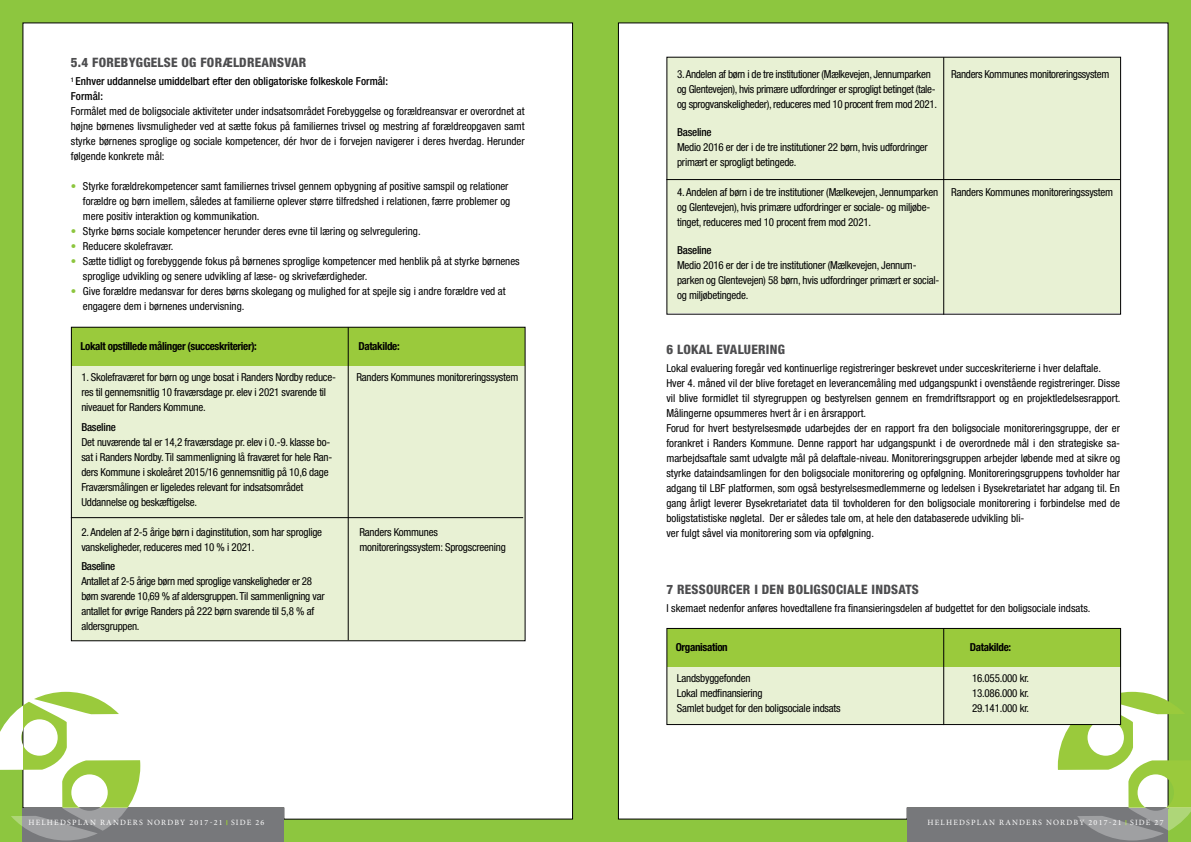
<style>
.page{position:relative;width:1191px;height:842px;background:#8dc63f}
.page>*{position:absolute;margin:0;border:0;box-sizing:border-box;transform-origin:0 0}
.t1{font:800 condensed 13px "Helvetica Neue";letter-spacing:.02em;color:#4d4d4f}
.t2{font:condensed 11px/15px "Helvetica Neue";letter-spacing:-.02em;color:#000;text-align:justify}
.t3{font:condensed 11px "Helvetica Neue";color:#000}
.t4{font:700 condensed 11px "Helvetica Neue";letter-spacing:-.03em;color:#000}
.t5{font:500 condensed 11px "Helvetica Neue";color:#000}
.t6{font:500 condensed 11px "Helvetica Neue";letter-spacing:-.02em;color:#000}
.t7{font:500 condensed 11px "Helvetica Neue";letter-spacing:-.03em;color:#000}
.t8{font:8px "Minion Pro";letter-spacing:.15em;color:#fff}
.s1{color:#8dc63f}
</style>
<div class="page">
<div style="left:22px;top:22px;width:551px;height:798px;background:#fff"></div>
<div style="left:618px;top:22px;width:550px;height:798px;background:#fff"></div>
<div style="left:23px;top:808px;width:261px;height:34px;background:#77787b"></div>
<div style="left:907px;top:808px;width:261px;height:34px;background:#77787b"></div>
<svg style="left:0;top:692px;width:140px;height:148px"></svg>
<svg style="left:1057px;top:692px;width:134px;height:148px"></svg>
<div style="left:71px;top:365px;width:454px;height:276px;background:#e8f1d4"></div>
<div style="left:71px;top:327px;width:454px;height:39px;background:#9aca3c"></div>
<div style="left:71px;top:327px;width:454px;height:314px;border:1px solid #000"></div>
<hr style="left:348px;top:327px;width:1px;height:313px;background:#000">
<hr style="left:71px;top:517px;width:452px;height:1px;background:#000">
<div style="left:667px;top:57px;width:453px;height:256px;background:#e8f1d4"></div>
<hr style="left:943px;top:57px;width:1px;height:258px;background:#000">
<hr style="left:666px;top:179px;width:454px;height:1px;background:#000">
<div style="left:667px;top:666px;width:453px;height:58px;background:#e8f1d4"></div>
<div style="left:667px;top:628px;width:453px;height:39px;background:#9aca3c"></div>
<div style="left:666px;top:628px;width:455px;height:97px;border:1px solid #000"></div>
<hr style="left:943px;top:628px;width:1px;height:97px;background:#000">
<p class="t1" style="left:71px;top:55px;width:237px">5.4 FOREBYGGELSE OG FORÆLDREANSVAR</p>
<p class="t5" style="left:71px;top:75px;width:319px"><sup>1</sup> Enhver uddannelse umiddelbart efter den obligatoriske folkeskole Formål:</p>
<p class="t5" style="left:71px;top:90px;width:34px">Formål:</p>
<p class="t2" style="left:71px;top:104px;width:455px">Formålet med de boligsociale aktiviteter under indsatsområdet Forebyggelse og forældreansvar er overordnet at højne børnenes livsmuligheder ved at sætte fokus på familiernes trivsel og mestring af forældreopgaven samt styrke børnenes sproglige og sociale kompetencer, dér hvor de i forvejen navigerer i deres hverdag. Herunder følgende konkrete mål:</p>
<p class="t3" style="left:71px;top:180px;width:439px"><span class="s1">•</span> Styrke forældrekompetencer samt familiernes trivsel gennem opbygning af positive samspil og relationer</p>
<p class="t3" style="left:83px;top:195px;width:429px">forældre og børn imellem, således at familierne oplever større tilfredshed i relationen, færre problemer og</p>
<p class="t3" style="left:83px;top:210px;width:178px">mere positiv interaktion og kommunikation.</p>
<p class="t3" style="left:71px;top:225px;width:351px"><span class="s1">•</span> Styrke børns sociale kompetencer herunder deres evne til læring og selvregulering.</p>
<p class="t3" style="left:71px;top:240px;width:104px"><span class="s1">•</span> Reducere skolefravær.</p>
<p class="t3" style="left:71px;top:255px;width:450px"><span class="s1">•</span> Sætte tidligt og forebyggende fokus på børnenes sproglige kompetencer med henblik på at styrke børnenes</p>
<p class="t3" style="left:83px;top:270px;width:286px">sproglige udvikling og senere udvikling af læse- og skrivefærdigheder.</p>
<p class="t3" style="left:71px;top:285px;width:436px"><span class="s1">•</span> Give forældre medansvar for deres børns skolegang og mulighed for at spejle sig i andre forældre ved at</p>
<p class="t3" style="left:83px;top:300px;width:163px">engagere dem i børnenes undervisning.</p>
<p class="t4" style="left:80px;top:340px;width:178px">Lokalt opstillede målinger (succeskriterier):</p>
<p class="t4" style="left:358px;top:340px;width:43px">Datakilde:</p>
<p class="t2" style="left:81px;top:369px;width:256px">1. Skolefraværet for børn og unge bosat i Randers Nordby reduce-</p>
<p class="t2" style="left:356px;top:369px;width:163px">Randers Kommunes monitoreringssystem</p>
<p class="t2" style="left:81px;top:384px;width:246px">res til gennemsnitlig 10 fraværsdage pr. elev i 2021 svarende til</p>
<p class="t2" style="left:81px;top:399px;width:126px">niveauet for Randers Kommune.</p>
<p class="t6" style="left:81px;top:420px;width:36px">Baseline</p>
<p class="t2" style="left:81px;top:434px;width:250px">Det nuværende tal er 14,2 fraværsdage pr. elev i 0.-9. klasse bo-</p>
<p class="t2" style="left:81px;top:449px;width:252px">sat i Randers Nordby. Til sammenligning lå fraværet for hele Ran-</p>
<p class="t2" style="left:81px;top:464px;width:249px">ders Kommune i skoleåret 2015/16 gennemsnitlig på 10,6 dage</p>
<p class="t2" style="left:81px;top:479px;width:223px">Fraværsmålingen er ligeledes relevant for indsatsområdet</p>
<p class="t2" style="left:81px;top:494px;width:117px">Uddannelse og beskæftigelse.</p>
<p class="t2" style="left:81px;top:524px;width:242px">2. Andelen af 2-5 årige børn i daginstitution, som har sproglige</p>
<p class="t2" style="left:359px;top:524px;width:80px">Randers Kommunes</p>
<p class="t2" style="left:81px;top:539px;width:175px">vanskeligheder, reduceres med 10 % i 2021.</p>
<p class="t2" style="left:359px;top:539px;width:148px">monitoreringssystem: Sprogscreening</p>
<p class="t7" style="left:81px;top:559px;width:35px">Baseline</p>
<p class="t2" style="left:81px;top:573px;width:232px">Antallet af 2-5 årige børn med sproglige vanskeligheder er 28</p>
<p class="t2" style="left:81px;top:588px;width:245px">børn svarende 10,69 % af aldersgruppen. Til sammenligning var</p>
<p class="t2" style="left:81px;top:603px;width:234px">antallet for øvrige Randers på 222 børn svarende til 5,8 % af</p>
<p class="t2" style="left:81px;top:618px;width:60px">aldersgruppen.</p>
<p class="t2" style="left:677px;top:67px;width:255px">3. Andelen af børn i de tre institutioner (Mælkevejen, Jennumparken</p>
<p class="t2" style="left:951px;top:67px;width:160px">Randers Kommunes monitoreringssystem</p>
<p class="t2" style="left:677px;top:82px;width:260px">og Glentevejen), hvis primære udfordringer er sprogligt betinget (tale-</p>
<p class="t2" style="left:677px;top:97px;width:261px">og sprogvanskeligheder), reduceres med 10 procent frem mod 2021.</p>
<p class="t6" style="left:677px;top:126px;width:36px">Baseline</p>
<p class="t2" style="left:677px;top:140px;width:252px">Medio 2016 er der i de tre institutioner 22 børn, hvis udfordringer</p>
<p class="t2" style="left:677px;top:155px;width:121px">primært er sprogligt betingede.</p>
<p class="t2" style="left:677px;top:185px;width:437px">4. Andelen af børn i de tre institutioner (Mælkevejen, Jennumparken Randers Kommunes monitoreringssystem</p>
<p class="t2" style="left:677px;top:200px;width:255px">og Glentevejen), hvis primære udfordringer er sociale- og miljøbe-</p>
<p class="t2" style="left:677px;top:215px;width:195px">tinget, reduceres med 10 procent frem mod 2021.</p>
<p class="t6" style="left:677px;top:244px;width:36px">Baseline</p>
<p class="t2" style="left:677px;top:258px;width:241px">Medio 2016 er der i de tre institutioner (Mælkevejen, Jennum-</p>
<p class="t2" style="left:677px;top:273px;width:264px">parken og Glentevejen) 58 børn, hvis udfordringer primært er social-</p>
<p class="t2" style="left:677px;top:288px;width:73px">og miljøbetingede.</p>
<p class="t1" style="left:666px;top:341px;width:120px">6 LOKAL EVALUERING</p>
<p class="t3" style="left:666px;top:361px;width:436px">Lokal evaluering foregår ved kontinuerlige registreringer beskrevet under succeskriterierne i hver delaftale.</p>
<p class="t2" style="left:666px;top:375px;width:455px">Hver 4. måned vil der blive foretaget en leverancemåling med udgangspunkt i ovenstående registreringer. Disse vil blive formidlet til styregruppen og bestyrelsen gennem en fremdriftsrapport og en projektledelsesrapport.<br>Målingerne opsummeres hvert år i en årsrapport.</p>
<p class="t2" style="left:666px;top:420px;width:455px">Forud for hvert bestyrelsesmøde udarbejdes der en rapport fra den boligsociale monitoreringsgruppe, der er forankret i Randers Kommune. Denne rapport har udgangspunkt i de overordnede mål i den strategiske sa&shy;marbejdsaftale samt udvalgte mål på delaftale-niveau. Monitoreringsgruppen arbejder løbende med at sikre og styrke dataindsamlingen for den boligsociale monitorering og opfølgning. Monitoreringsgruppens tovholder har adgang til LBF platformen, som også bestyrelsesmedlemmerne og ledelsen i Bysekretariatet har adgang til. En gang årligt leverer Bysekretariatet data til tovholderen for den boligsociale monitorering i forbindelse med de boligstatistiske nøgletal. Der er således tale om, at hele den databaserede udvikling bli-</p>
<p class="t3" style="left:666px;top:526px;width:209px">ver fulgt såvel via monitorering som via opfølgning.</p>
<p class="t1" style="left:666px;top:581px;width:254px">7 RESSOURCER I DEN BOLIGSOCIALE INDSATS</p>
<p class="t3" style="left:666px;top:601px;width:425px">I skemaet nedenfor anføres hovedtallene fra finansieringsdelen af budgettet for den boligsociale indsats.</p>
<p class="t4" style="left:676px;top:641px;width:53px">Organisation</p>
<p class="t4" style="left:970px;top:641px;width:43px">Datakilde:</p>
<p class="t2" style="left:677px;top:670px;width:75px">Landsbyggefonden</p>
<p class="t2" style="left:972px;top:670px;width:59px">16.055.000 kr.</p>
<p class="t2" style="left:677px;top:685px;width:87px">Lokal medfinansiering</p>
<p class="t2" style="left:972px;top:685px;width:59px">13.086.000 kr.</p>
<p class="t2" style="left:677px;top:700px;width:165px">Samlet budget for den boligsociale indsats</p>
<p class="t2" style="left:972px;top:700px;width:59px">29.141.000 kr.</p>
<p class="t8" style="left:28px;top:817px;width:237px">HELHEDSPLAN RANDERS NORDBY 2017-21 SIDE 26</p>
<p class="t8" style="left:927px;top:817px;width:237px">HELHEDSPLAN RANDERS NORDBY 2017-21 SIDE 27</p>
</div>
